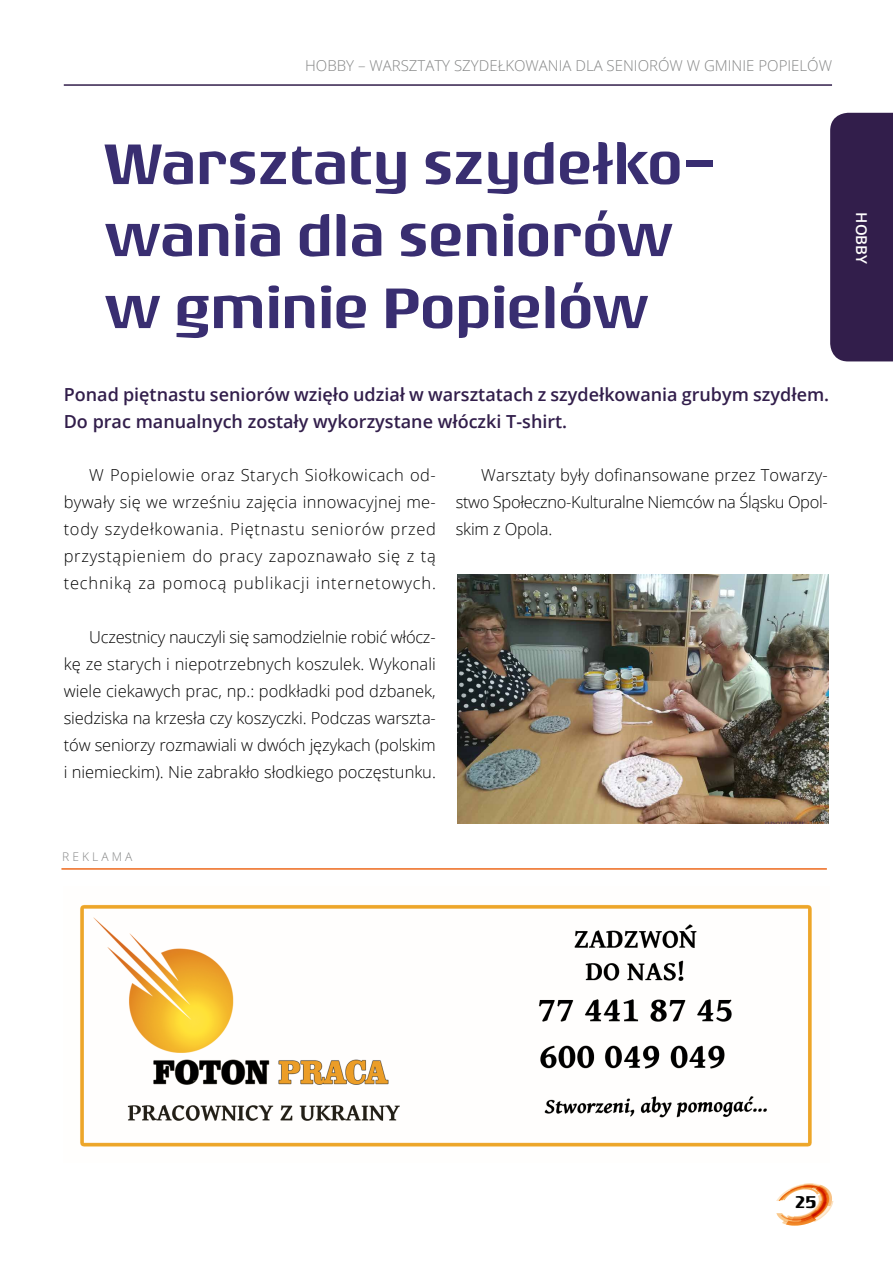
<style>
.page{position:relative;width:893px;height:1263px;background:#fff}
.page>*{position:absolute;margin:0;border:0;box-sizing:border-box;transform-origin:0 0}
.t1{font:500 60px/72px "Rogue Sans Ext";color:#392e71}
.t2{font:600 18px/27px "Open Sans";color:#321e4b}
.t3{font:500 18px "Rogue Sans Ext";color:#000}
.t4{font:300 16.5px/27px "Open Sans";letter-spacing:-.005em;color:#000;text-align:justify}
.t5{font:300 15px "Open Sans";color:#858686}
.t6{font:600 15px "Open Sans";color:#fffefd}
.t7{font:300 12px "Open Sans";color:#858686}
</style>
<div class="page">
<svg style="left:776px;top:1183px;width:57px;height:42px"></svg>
<hr style="left:64px;top:84px;width:768px;height:2px;background:#321e4b">
<div style="left:830px;top:113px;width:63px;height:248px;background:#321e4b"></div>
<img style="left:457px;top:575px;width:372px;height:248px">
<hr style="left:61px;top:868px;width:766px;height:2px;background:#ed691c">
<img style="left:80px;top:904px;width:732px;height:243px">
<p class="t5" style="left:305px;top:56px;width:528px">HOBBY – WARSZTATY SZYDEŁKOWANIA DLA SENIORÓW W GMINIE POPIELÓW</p>
<h1 class="t1" style="left:105px;top:128px;width:613px">Warsztaty szydełko&shy;wania dla seniorów w gminie Popielów</h1>
<p class="t2" style="left:64px;top:381px;width:767px">Ponad piętnastu seniorów wzięło udział w warsztatach z szydełkowania grubym szydłem.<br>Do prac manualnych zostały wykorzystane włóczki T-shirt.</p>
<p class="t4" style="left:64px;top:461px;width:374px;text-indent:26px">W Popielowie oraz Starych Siołkowicach od&shy;bywały się we wrześniu zajęcia innowacyjnej me&shy;tody szydełkowania. Piętnastu seniorów przed przystąpieniem do pracy zapoznawało się z tą techniką za pomocą publikacji internetowych.</p>
<p class="t4" style="left:64px;top:623px;width:374px;text-indent:26px">Uczestnicy nauczyli się samodzielnie robić włócz&shy;kę ze starych i niepotrzebnych koszulek. Wykonali wiele ciekawych prac, np.: podkładki pod dzbanek, siedziska na krzesła czy koszyczki. Podczas warszta&shy;tów seniorzy rozmawiali w dwóch językach (polskim i niemieckim). Nie zabrakło słodkiego poczęstunku.</p>
<p class="t4" style="left:456px;top:461px;width:374px;text-indent:26px">Warsztaty były dofinansowane przez Towarzy&shy;stwo Społeczno-Kulturalne Niemców na Śląsku Opol&shy;skim z Opola.</p>
<p class="t6" style="left:872px;top:212px;width:53px;rotate:90deg">HOBBY</p>
<p class="t7" style="left:62px;top:848px;width:72px">R E K L A M A</p>
<p class="t3" style="left:796px;top:1191px;width:23px">25</p>
</div>
